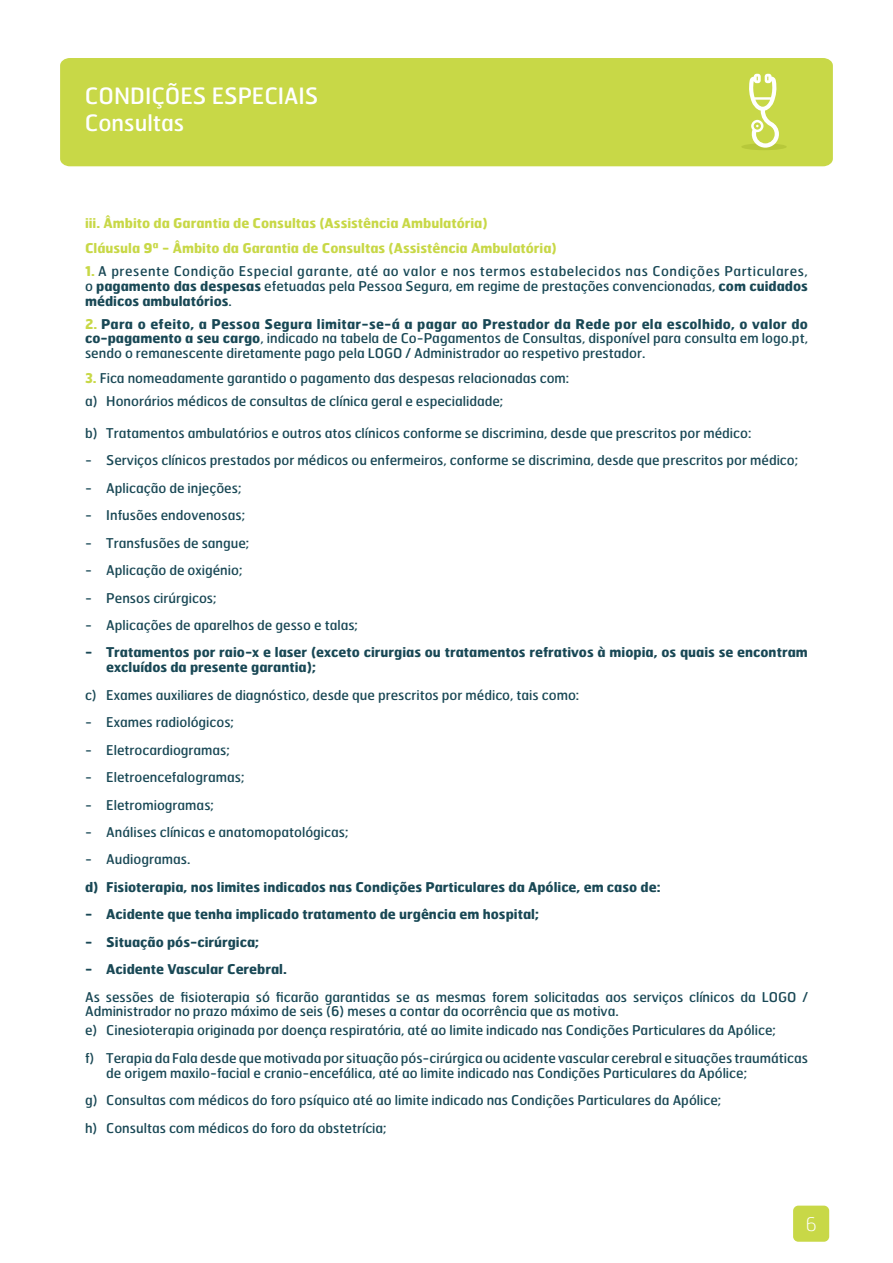
<style>
.page{position:relative;width:893px;height:1263px;background:#fff}
.page>*{position:absolute;margin:0;border:0;box-sizing:border-box;transform-origin:0 0}
.t1{font:22.5px/27px "Hermes";color:#fff}
.t2{font:100 18.75px "Hermes";color:#fff}
.t3{font:13.5px/14.7px "Hermes";color:#194855}
.t4{font:700 13.5px/14.7px "Hermes";color:#194855}
.t5{font:700 13.5px/24.8px "Hermes";color:#c8d847}
.s1{font-weight:700;color:#c8d847}
.s2{font-weight:700}
</style>
<div class="page">
<div style="left:793px;top:1205px;width:36px;height:37px;background:#c8d847;border-radius:5px"></div>
<div style="left:60px;top:58px;width:773px;height:108px;background:#c8d847"></div>
<div style="left:741px;top:143px;width:46px;height:7px;background:#b7c83a;border-radius:50%"></div>
<svg style="left:748px;top:74px;width:31px;height:74px"></svg>
<h1 class="t1" style="left:85px;top:81px;width:235px">CONDIÇÕES ESPECIAIS<br>Consultas</h1>
<p class="t5" style="left:85px;top:210px;width:473px">iii. Âmbito da Garantia de Consultas (Assistência Ambulatória)<br>Cláusula 9ª - Âmbito da Garantia de Consultas (Assistência Ambulatória)</p>
<p class="t3" style="left:85px;top:263px;width:724px;text-align:justify"><span class="s1">1.</span> A presente Condição Especial garante, até ao valor e nos termos estabelecidos nas Condições Particulares, o <span class="s2">pagamento das despesas</span> efetuadas pela Pessoa Segura, em regime de prestações convencionadas, <span class="s2">com cuidados médicos ambulatórios</span>.</p>
<p class="t3" style="left:85px;top:316px;width:724px;text-align:justify"><span class="s1">2.</span> <span class="s2">Para o efeito, a Pessoa Segura limitar-se-á a pagar ao Prestador da Rede por ela escolhido, o valor do co-pagamento a seu cargo</span>, indicado na tabela de Co-Pagamentos de Consultas, disponível para consulta em logo.pt, sendo o remanescente diretamente pago pela LOGO / Administrador ao respetivo prestador.</p>
<p class="t3" style="left:85px;top:366px;width:486px;line-height:23.2px"><span class="s1">3.</span> Fica nomeadamente garantido o pagamento das despesas relacionadas com: a) Honorários médicos de consultas de clínica geral e especialidade;</p>
<p class="t3" style="left:85px;top:425px;width:668px">b) Tratamentos ambulatórios e outros atos clínicos conforme se discrimina, desde que prescritos por médico:</p>
<p class="t3" style="left:85px;top:453px;width:715px">- Serviços clínicos prestados por médicos ou enfermeiros, conforme se discrimina, desde que prescritos por médico;</p>
<p class="t3" style="left:85px;top:480px;width:158px">- Aplicação de injeções;</p>
<p class="t3" style="left:85px;top:507px;width:161px">- Infusões endovenosas;</p>
<p class="t3" style="left:85px;top:535px;width:166px">- Transfusões de sangue;</p>
<p class="t3" style="left:85px;top:562px;width:159px">- Aplicação de oxigénio;</p>
<p class="t3" style="left:85px;top:590px;width:133px">- Pensos cirúrgicos;</p>
<p class="t3" style="left:85px;top:617px;width:274px">- Aplicações de aparelhos de gesso e talas;</p>
<p class="t4" style="left:106px;top:645px;width:703px;text-indent:-21px">- Tratamentos por raio-x e laser (exceto cirurgias ou tratamentos refrativos à miopia, os quais se encontram excluídos da presente garantia);</p>
<p class="t3" style="left:85px;top:687px;width:496px">c) Exames auxiliares de diagnóstico, desde que prescritos por médico, tais como:</p>
<p class="t3" style="left:85px;top:714px;width:150px">- Exames radiológicos;</p>
<p class="t3" style="left:85px;top:742px;width:146px">- Eletrocardiogramas;</p>
<p class="t3" style="left:85px;top:769px;width:161px">- Eletroencefalogramas;</p>
<p class="t3" style="left:85px;top:797px;width:130px">- Eletromiogramas;</p>
<p class="t3" style="left:85px;top:824px;width:265px">- Análises clínicas e anatomopatológicas;</p>
<p class="t3" style="left:85px;top:852px;width:107px">- Audiogramas.</p>
<p class="t4" style="left:85px;top:879px;width:577px">d) Fisioterapia, nos limites indicados nas Condições Particulares da Apólice, em caso de:</p>
<p class="t4" style="left:85px;top:906px;width:455px">- Acidente que tenha implicado tratamento de urgência em hospital;</p>
<p class="t4" style="left:85px;top:934px;width:176px">- Situação pós-cirúrgica;</p>
<p class="t4" style="left:85px;top:961px;width:203px">- Acidente Vascular Cerebral.</p>
<p class="t3" style="left:85px;top:989px;width:724px">As sessões de fisioterapia só ficarão garantidas se as mesmas forem solicitadas aos serviços clínicos da LOGO /<br>Administrador no prazo máximo de seis (6) meses a contar da ocorrência que as motiva.</p>
<p class="t3" style="left:85px;top:1016px;width:724px;line-height:27.5px">e) Cinesioterapia originada por doença respiratória, até ao limite indicado nas Condições Particulares da Apólice;<br>f) Terapia da Fala desde que motivada por situação pós-cirúrgica ou acidente vascular cerebral e situações traumáticas</p>
<p class="t3" style="left:85px;top:1058px;width:663px;line-height:27.5px;text-indent:21px">de origem maxilo-facial e cranio-encefálica, até ao limite indicado nas Condições Particulares da Apólice; g) Consultas com médicos do foro psíquico até ao limite indicado nas Condições Particulares da Apólice;<br>h) Consultas com médicos do foro da obstetrícia;</p>
<h2 class="t2" style="left:805px;top:1212px;width:13px">6</h2>
</div>
